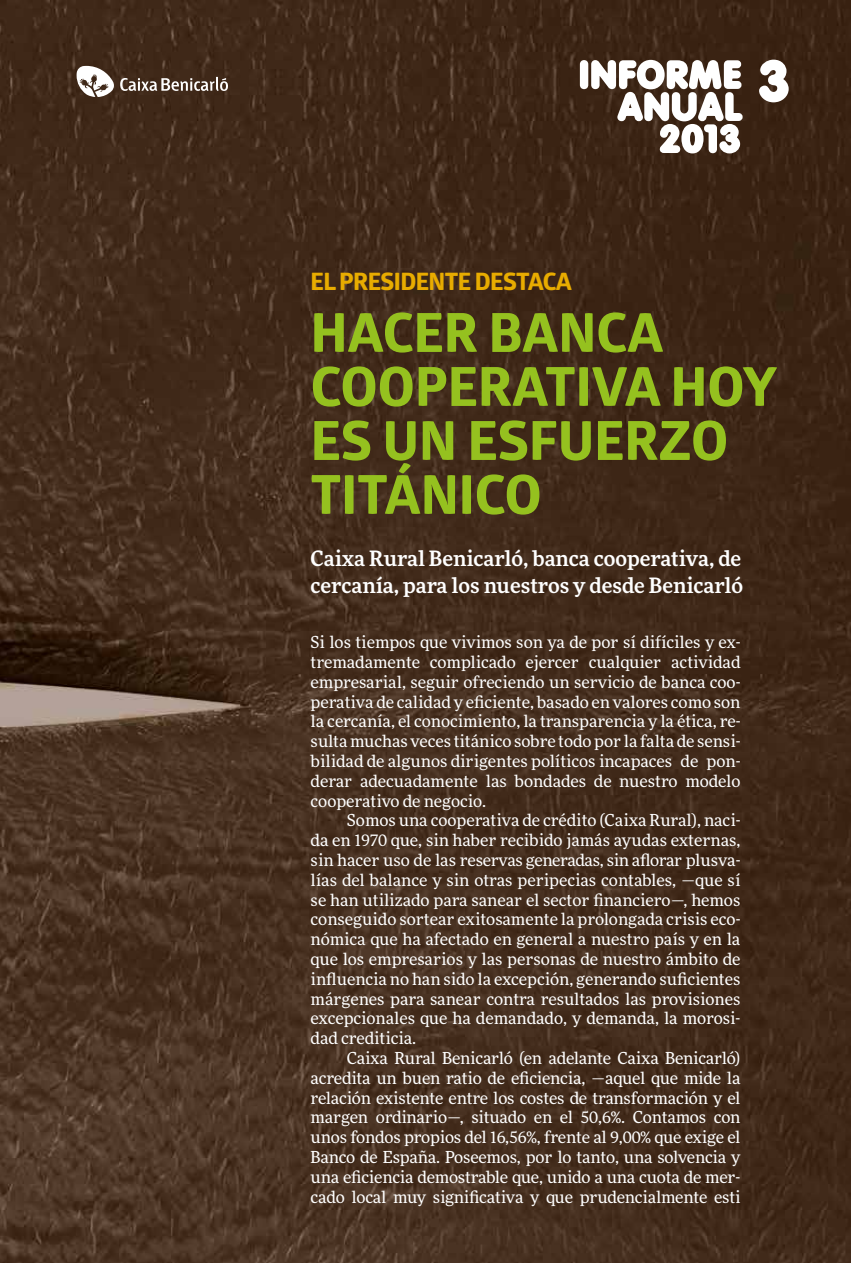
<style>
.page{position:relative;width:851px;height:1263px;background:#fff}
.page>*{position:absolute;margin:0;border:0;box-sizing:border-box;transform-origin:0 0}
.t1{font:700 54px/54px "Globerx";color:#95c11f}
.t2{font:700 36px/32.1px "VAG Rounded";letter-spacing:.08em;color:#fff;text-align:center}
.t3{font:700 24px "Globerx";letter-spacing:-.025em;color:#e8ac00}
.t4{font:500 21px/27.3px "More Pro";color:#fff}
.t5{font:16.5px/19.8px "More Pro";color:#fff;text-align:justify}
.s1{font-size:54px}
</style>
<div class="page">
<img style="left:0;top:0;width:850px;height:1263px">
<svg style="left:757px;top:58px;width:33px;height:46px"></svg>
<svg style="left:120px;top:77px;width:108px;height:14px"></svg>
<svg style="left:77px;top:66px;width:37px;height:31px"></svg>
<div style="left:579px;top:60px;width:9px;height:29px;border:3px solid #fff;border-radius:3px"></div>
<svg style="left:589px;top:28px;width:155px;height:127px"></svg>
<h2 class="t2" style="left:579px;top:60px;width:211px">INFORME <span class="s1">3<br></span>ANUAL</h2>
<h2 class="t2" style="left:659px;top:124px;width:82px">2013</h2>
<h3 class="t3" style="left:310px;top:264px;width:263px">EL PRESIDENTE DESTACA</h3>
<h1 class="t1" style="left:310px;top:305px;width:468px">HACER BANCA<br>COOPERATIVA HOY<br>ES UN ESFUERZO<br>TITÁNICO</h1>
<p class="t4" style="left:310px;top:543px;width:434px">Caixa Rural Benicarló, banca cooperativa, de cercanía, para los nuestros y desde Benicarló</p>
<p class="t5" style="left:310px;top:632px;width:431px">Si los tiempos que vivimos son ya de por sí difíciles y ex&shy;tremadamente complicado ejercer cualquier actividad empresarial, seguir ofreciendo un servicio de banca coo&shy;perativa de calidad y eficiente, basado en valores como son la cercanía, el conocimiento, la transparencia y la ética, re&shy;sulta muchas veces titánico sobre todo por la falta de sensi&shy;bilidad de algunos dirigentes políticos incapaces de pon&shy;derar adecuadamente las bondades de nuestro modelo cooperativo de negocio.</p>
<p class="t5" style="left:310px;top:810px;width:431px;text-indent:36px">Somos una cooperativa de crédito (Caixa Rural), naci&shy;da en 1970 que, sin haber recibido jamás ayudas externas, sin hacer uso de las reservas generadas, sin aflorar plusva&shy;lías del balance y sin otras peripecias contables, —que sí se han utilizado para sanear el sector financiero—, hemos conseguido sortear exitosamente la prolongada crisis eco&shy;nómica que ha afectado en general a nuestro país y en la que los empresarios y las personas de nuestro ámbito de influencia no han sido la excepción, generando suficientes márgenes para sanear contra resultados las provisiones excepcionales que ha demandado, y demanda, la morosi&shy;dad crediticia.</p>
<p class="t5" style="left:310px;top:1047px;width:431px;text-indent:36px">Caixa Rural Benicarló (en adelante Caixa Benicarló) acredita un buen ratio de eficiencia, —aquel que mide la relación existente entre los costes de transformación y el margen ordinario—, situado en el 50,6%. Contamos con unos fondos propios del 16,56%, frente al 9,00% que exige el Banco de España. Poseemos, por lo tanto, una solvencia y una eficiencia demostrable que, unido a una cuota de mer&shy;cado local muy significativa y que prudencialmente esti</p>
</div>
